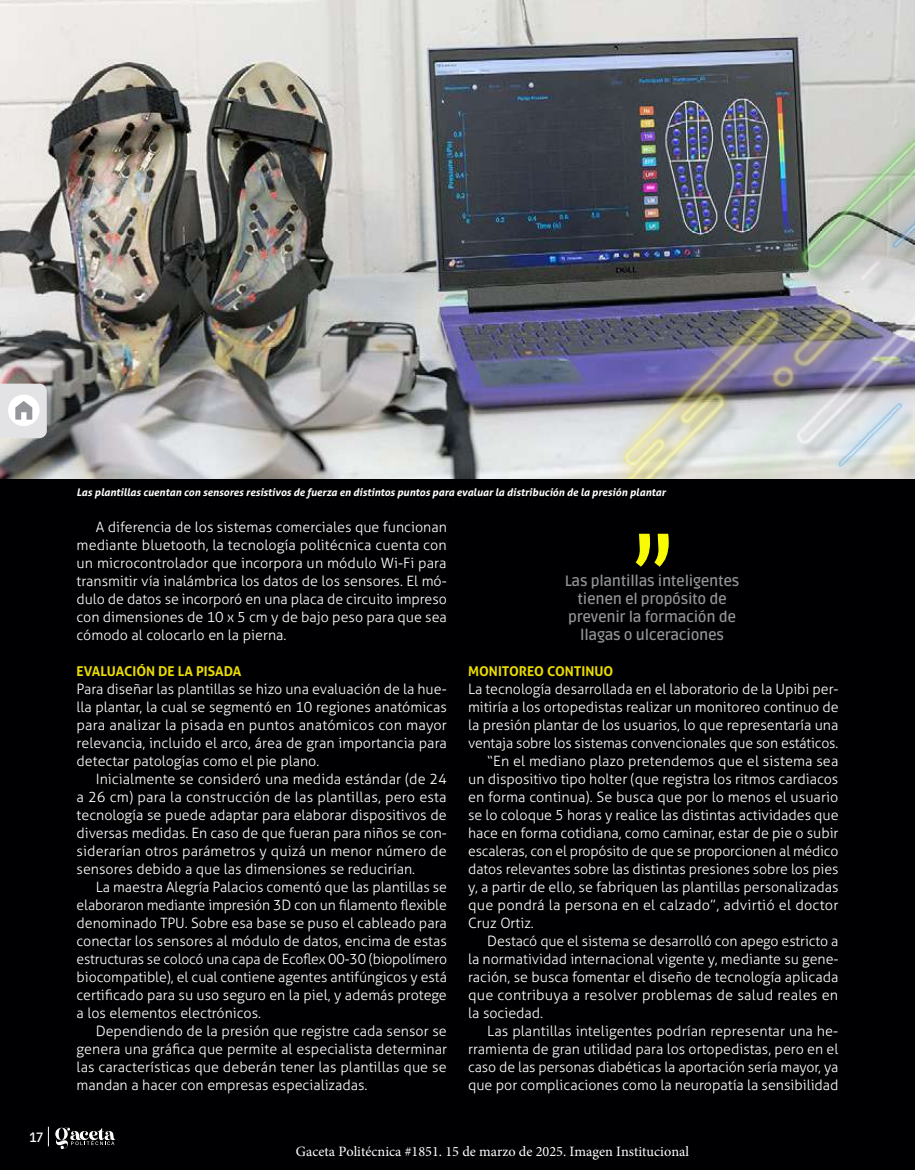
<style>
.page{position:relative;width:915px;height:1170px;background:#fff}
.page>*{position:absolute;margin:0;border:0;box-sizing:border-box;transform-origin:0 0}
.t1{font:600 15px/18px "Ruda";letter-spacing:-.02em;color:#939598;text-align:center}
.t2{font:300 14.25px/18px "Aller";color:#fff;text-align:justify}
.t3{font:14.25px "Minion Pro";color:#fff}
.t4{font:700 13.5px "Aller";color:#ebdb01}
.t5{font:600 13.5px "Ruda";color:#fff}
.t6{font:italic 700 10.5px "Aller";color:#fff}
</style>
<div class="page">
<div style="left:0;top:1px;width:914px;height:1168px;background:#000002"></div>
<img style="left:0;top:0;width:468px;height:478px">
<svg style="left:635px;top:533px;width:33px;height:33px"></svg>
<img style="left:468px;top:0;width:446px;height:478px">
<svg style="left:55px;top:1127px;width:60px;height:21px"></svg>
<svg style="left:48px;top:1126px;width:1px;height:20px"></svg>
<svg style="left:0;top:383px;width:47px;height:55px;background:#dfdfe0"></svg>
<p class="t5" style="left:29px;top:1128px;width:15px">17</p>
<p class="t6" style="left:77px;top:486px;width:590px">Las plantillas cuentan con sensores resistivos de fuerza en distintos puntos para evaluar la distribución de la presión plantar</p>
<p class="t2" style="left:77px;top:518px;width:371px;text-indent:19px">A diferencia de los sistemas comerciales que funcionan mediante bluetooth, la tecnología politécnica cuenta con un microcontrolador que incorpora un módulo Wi-Fi para transmitir vía inalámbrica los datos de los sensores. El mó&shy;dulo de datos se incorporó en una placa de circuito impreso con dimensiones de 10 x 5 cm y de bajo peso para que sea cómodo al colocarlo en la pierna.</p>
<p class="t4" style="left:77px;top:663px;width:166px">EVALUACIÓN DE LA PISADA</p>
<p class="t2" style="left:77px;top:680px;width:372px">Para diseñar las plantillas se hizo una evaluación de la hue&shy;lla plantar, la cual se segmentó en 10 regiones anatómicas para analizar la pisada en puntos anatómicos con mayor relevancia, incluido el arco, área de gran importancia para detectar patologías como el pie plano.</p>
<p class="t2" style="left:77px;top:770px;width:371px;text-indent:19px">Inicialmente se consideró una medida estándar (de 24 a 26 cm) para la construcción de las plantillas, pero esta tecnología se puede adaptar para elaborar dispositivos de diversas medidas. En caso de que fueran para niños se con&shy;siderarían otros parámetros y quizá un menor número de sensores debido a que las dimensiones se reducirían.</p>
<p class="t2" style="left:77px;top:878px;width:372px;text-indent:19px">La maestra Alegría Palacios comentó que las plantillas se elaboraron mediante impresión 3D con un filamento flexible denominado TPU. Sobre esa base se puso el cableado para conectar los sensores al módulo de datos, encima de estas estructuras se colocó una capa de Ecoflex 00-30 (biopolímero biocompatible), el cual contiene agentes antifúngicos y está certificado para su uso seguro en la piel, y además protege a los elementos electrónicos.</p>
<p class="t2" style="left:77px;top:1022px;width:372px;text-indent:19px">Dependiendo de la presión que registre cada sensor se genera una gráfica que permite al especialista determinar las características que deberán tener las plantillas que se mandan a hacer con empresas especializadas.</p>
<p class="t1" style="left:564px;top:571px;width:176px">Las plantillas inteligentes tienen el propósito de prevenir la formación de llagas o ulceraciones</p>
<p class="t4" style="left:468px;top:663px;width:147px">MONITOREO CONTINUO</p>
<p class="t2" style="left:468px;top:680px;width:371px">La tecnología desarrollada en el laboratorio de la Upibi per-</p>
<p class="t2" style="left:468px;top:698px;width:372px">mitiría a los ortopedistas realizar un monitoreo continuo de</p>
<p class="t2" style="left:468px;top:716px;width:371px">la presión plantar de los usuarios, lo que representaría una</p>
<p class="t2" style="left:468px;top:734px;width:371px">ventaja sobre los sistemas convencionales que son estáticos.</p>
<p class="t2" style="left:487px;top:752px;width:352px">“En el mediano plazo pretendemos que el sistema sea</p>
<p class="t2" style="left:468px;top:770px;width:371px">un dispositivo tipo holter (que registra los ritmos cardiacos</p>
<p class="t2" style="left:468px;top:788px;width:371px">en forma continua). Se busca que por lo menos el usuario</p>
<p class="t2" style="left:468px;top:806px;width:372px">se lo coloque 5 horas y realice las distintas actividades que</p>
<p class="t2" style="left:468px;top:824px;width:372px">hace en forma cotidiana, como caminar, estar de pie o subir</p>
<p class="t2" style="left:468px;top:842px;width:371px">escaleras, con el propósito de que se proporcionen al médico</p>
<p class="t2" style="left:468px;top:860px;width:372px">datos relevantes sobre las distintas presiones sobre los pies</p>
<p class="t2" style="left:468px;top:878px;width:371px">y, a partir de ello, se fabriquen las plantillas personalizadas</p>
<p class="t2" style="left:468px;top:896px;width:372px">que pondrá la persona en el calzado”, advirtió el doctor</p>
<p class="t2" style="left:468px;top:914px;width:67px">Cruz Ortiz.</p>
<p class="t2" style="left:487px;top:932px;width:352px">Destacó que el sistema se desarrolló con apego estricto a</p>
<p class="t2" style="left:468px;top:950px;width:371px">la normatividad internacional vigente y, mediante su gene-</p>
<p class="t2" style="left:468px;top:968px;width:371px">ración, se busca fomentar el diseño de tecnología aplicada</p>
<p class="t2" style="left:468px;top:986px;width:371px">que contribuya a resolver problemas de salud reales en</p>
<p class="t2" style="left:468px;top:1004px;width:76px">la sociedad.</p>
<p class="t2" style="left:487px;top:1022px;width:352px">Las plantillas inteligentes podrían representar una he-</p>
<p class="t2" style="left:468px;top:1040px;width:371px">rramienta de gran utilidad para los ortopedistas, pero en el</p>
<p class="t2" style="left:468px;top:1058px;width:372px">caso de las personas diabéticas la aportación sería mayor, ya</p>
<p class="t2" style="left:468px;top:1076px;width:372px">que por complicaciones como la neuropatía la sensibilidad</p>
<p class="t3" style="left:296px;top:1142px;width:394px">Gaceta Politécnica #1851. 15 de marzo de 2025. Imagen Institucional</p>
</div>
